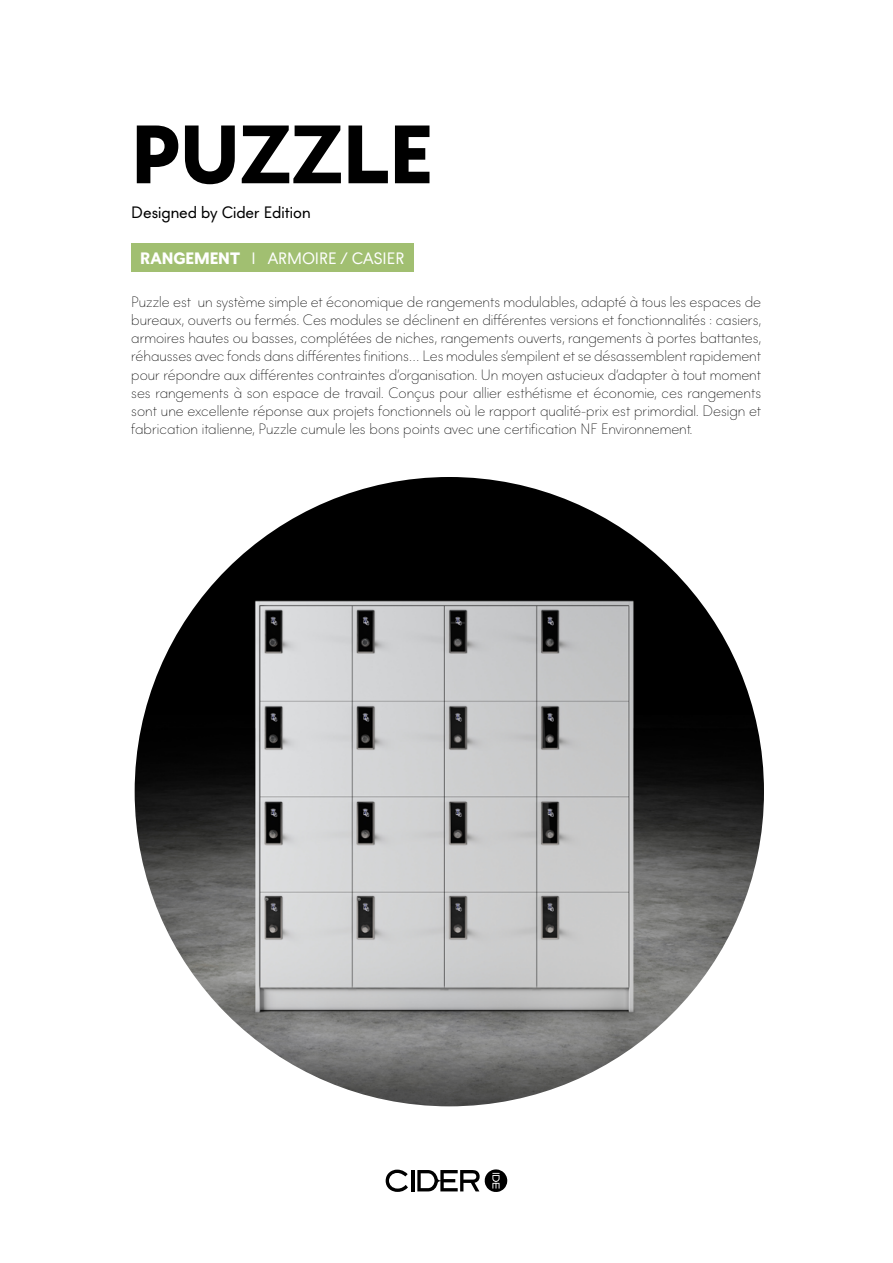
<style>
.page{position:relative;width:893px;height:1263px;background:#fff}
.page>*{position:absolute;margin:0;border:0;box-sizing:border-box;transform-origin:0 0}
.t1{font:700 82.5px "Lightbox 21";color:#000}
.t2{font:16.5px "Lightbox 21";color:#fff}
.t3{font:16.5px "Lightbox 21";color:#000}
.t4{font:100 15px/18px "Lightbox 21";color:#000;text-align:justify}
.s1{font-weight:700}
</style>
<div class="page">
<hr style="left:411px;top:1170px;width:3px;height:21px;background:#000">
<svg style="left:386px;top:1169px;width:22px;height:23px"></svg>
<svg style="left:417px;top:1169px;width:90px;height:23px"></svg>
<img style="left:135px;top:477px;width:629px;height:629px;border-radius:315px">
<div style="left:131px;top:243px;width:282px;height:29px;background:#a1bf71"></div>
<h1 class="t1" style="left:131px;top:92px;width:303px">PUZZLE</h1>
<p class="t3" style="left:131px;top:200px;width:181px">Designed by Cider Edition</p>
<p class="t2" style="left:140px;top:246px;width:265px"><span class="s1">RANGEMENT</span> I ARMOIRE / CASIER</p>
<p class="t4" style="left:131px;top:292px;width:631px">Puzzle est un système simple et économique de rangements modulables, adapté à tous les espaces de bureaux, ouverts ou fermés. Ces modules se déclinent en différentes versions et fonctionnalités : casiers, armoires hautes ou basses, complétées de niches, rangements ouverts, rangements à portes battantes, réhausses avec fonds dans différentes finitions… Les modules s’empilent et se désassemblent rapidement pour répondre aux différentes contraintes d’organisation. Un moyen astucieux d’adapter à tout moment ses rangements à son espace de travail. Conçus pour allier esthétisme et économie, ces rangements sont une excellente réponse aux projets fonctionnels où le rapport qualité-prix est primordial. Design et fabrication italienne, Puzzle cumule les bons points avec une certification NF Environnement.</p>
</div>
